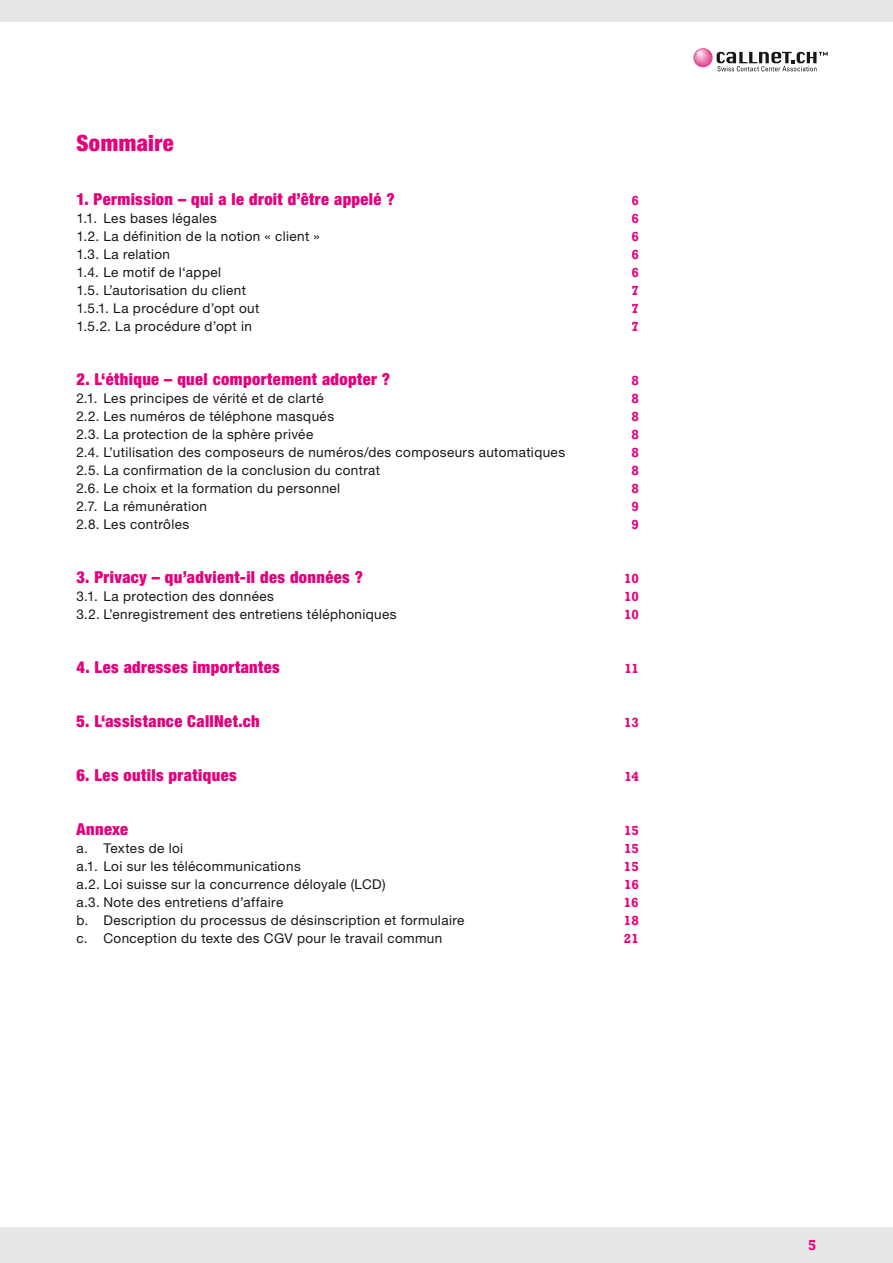
<style>
.page{position:relative;width:893px;height:1263px;background:#fff}
.page>*{position:absolute;margin:0;border:0;box-sizing:border-box;transform-origin:0 0}
.t1{font:900 condensed 22.5px "Helvetica Neue LT Std";letter-spacing:.02em;color:#e5007c}
.t2{font:900 condensed 16.5px "Helvetica Neue LT Std";letter-spacing:.025em;color:#e5007c}
.t3{font:700 14.85px "Rockwell";color:#e5007c}
.t4{font:13.5px "Helvetica Neue LT Std";letter-spacing:.03em;color:#181716}
.t5{font:700 13.5px "Rockwell";letter-spacing:.005em;color:#e5007c}
</style>
<div class="page">
<svg style="left:693px;top:48px;width:135px;height:23px"></svg>
<div style="left:0;top:0;width:893px;height:21px;background:#e6e7e7"></div>
<div style="left:0;top:1227px;width:893px;height:36px;background:#e6e7e7"></div>
<h1 class="t1" style="left:76px;top:129px;width:99px">Sommaire</h1>
<p class="t2" style="left:76px;top:189px;width:320px">1. Permission – qui a le droit d’être appelé ?</p>
<p class="t5" style="left:631px;top:192px;width:9px">6</p>
<p class="t4" style="left:76px;top:210px;width:142px">1.1. Les bases légales</p>
<p class="t5" style="left:631px;top:210px;width:9px">6</p>
<p class="t4" style="left:76px;top:228px;width:245px">1.2. La définition de la notion « client »</p>
<p class="t5" style="left:631px;top:228px;width:9px">6</p>
<p class="t4" style="left:76px;top:246px;width:95px">1.3. La relation</p>
<p class="t5" style="left:631px;top:246px;width:9px">6</p>
<p class="t4" style="left:76px;top:264px;width:146px">1.4. Le motif de l‘appel</p>
<p class="t5" style="left:631px;top:264px;width:9px">6</p>
<p class="t4" style="left:76px;top:282px;width:171px">1.5. L’autorisation du client</p>
<p class="t5" style="left:631px;top:282px;width:9px">7</p>
<p class="t4" style="left:76px;top:300px;width:184px">1.5.1. La procédure d’opt out</p>
<p class="t5" style="left:631px;top:300px;width:9px">7</p>
<p class="t4" style="left:76px;top:318px;width:177px">1.5.2. La procédure d’opt in</p>
<p class="t5" style="left:631px;top:318px;width:9px">7</p>
<p class="t2" style="left:76px;top:369px;width:315px">2. L‘éthique – quel comportement adopter ?</p>
<p class="t5" style="left:631px;top:372px;width:9px">8</p>
<p class="t4" style="left:76px;top:390px;width:249px">2.1. Les principes de vérité et de clarté</p>
<p class="t5" style="left:631px;top:390px;width:9px">8</p>
<p class="t4" style="left:76px;top:408px;width:259px">2.2. Les numéros de téléphone masqués</p>
<p class="t5" style="left:631px;top:408px;width:9px">8</p>
<p class="t4" style="left:76px;top:426px;width:238px">2.3. La protection de la sphère privée</p>
<p class="t5" style="left:631px;top:426px;width:9px">8</p>
<p class="t4" style="left:76px;top:444px;width:490px">2.4. L’utilisation des composeurs de numéros/des composeurs automatiques</p>
<p class="t5" style="left:631px;top:444px;width:9px">8</p>
<p class="t4" style="left:76px;top:462px;width:305px">2.5. La confirmation de la conclusion du contrat</p>
<p class="t5" style="left:631px;top:462px;width:9px">8</p>
<p class="t4" style="left:76px;top:480px;width:265px">2.6. Le choix et la formation du personnel</p>
<p class="t5" style="left:631px;top:480px;width:9px">8</p>
<p class="t4" style="left:76px;top:498px;width:132px">2.7. La rémunération</p>
<p class="t5" style="left:631px;top:498px;width:9px">9</p>
<p class="t4" style="left:76px;top:516px;width:114px">2.8. Les contrôles</p>
<p class="t5" style="left:631px;top:516px;width:9px">9</p>
<p class="t2" style="left:76px;top:567px;width:288px">3. Privacy – qu’advient-il des données ?</p>
<p class="t5" style="left:624px;top:570px;width:16px">10</p>
<p class="t4" style="left:76px;top:588px;width:199px">3.1. La protection des données</p>
<p class="t5" style="left:624px;top:588px;width:16px">10</p>
<p class="t4" style="left:76px;top:606px;width:322px">3.2. L’enregistrement des entretiens téléphoniques</p>
<p class="t5" style="left:624px;top:606px;width:16px">10</p>
<p class="t2" style="left:76px;top:657px;width:205px">4. Les adresses importantes</p>
<p class="t5" style="left:624px;top:660px;width:16px">11</p>
<p class="t2" style="left:76px;top:711px;width:185px">5. L‘assistance CallNet.ch</p>
<p class="t5" style="left:624px;top:714px;width:16px">13</p>
<p class="t2" style="left:76px;top:765px;width:162px">6. Les outils pratiques</p>
<p class="t5" style="left:624px;top:768px;width:16px">14</p>
<p class="t2" style="left:76px;top:819px;width:53px">Annexe</p>
<p class="t5" style="left:624px;top:822px;width:16px">15</p>
<p class="t4" style="left:76px;top:840px;width:108px">a. Textes de loi</p>
<p class="t5" style="left:624px;top:840px;width:16px">15</p>
<p class="t4" style="left:76px;top:858px;width:226px">a.1. Loi sur les télécommunications</p>
<p class="t5" style="left:624px;top:858px;width:16px">15</p>
<p class="t4" style="left:76px;top:876px;width:311px">a.2. Loi suisse sur la concurrence déloyale (LCD)</p>
<p class="t5" style="left:624px;top:876px;width:16px">16</p>
<p class="t4" style="left:76px;top:894px;width:208px">a.3. Note des entretiens d’affaire</p>
<p class="t5" style="left:624px;top:894px;width:16px">16</p>
<p class="t4" style="left:76px;top:912px;width:390px">b. Description du processus de désinscription et formulaire</p>
<p class="t5" style="left:624px;top:912px;width:16px">18</p>
<p class="t4" style="left:76px;top:930px;width:367px">c. Conception du texte des CGV pour le travail commun</p>
<p class="t5" style="left:624px;top:930px;width:16px">21</p>
<p class="t3" style="left:808px;top:1236px;width:10px">5</p>
</div>
